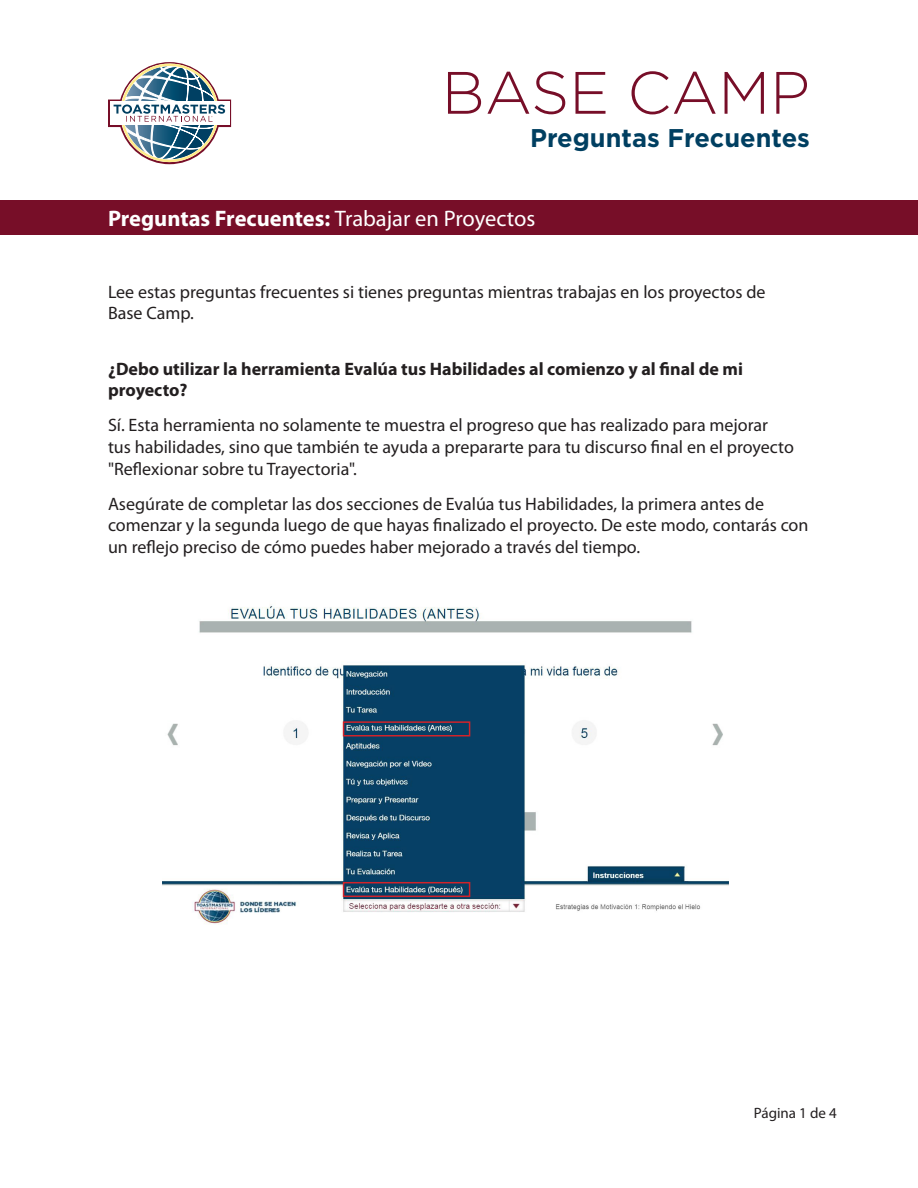
<style>
.page{position:relative;width:918px;height:1188px;background:#fff}
.page>*{position:absolute;margin:0;border:0;box-sizing:border-box;transform-origin:0 0}
.t1{font:300 59.7px "Gotham";color:#770e28}
.t2{font:700 25.65px "Gotham";color:#003f61}
.t3{font:700 22.5px "Myriad Pro";color:#fff}
.body{font:18px/21.6px "Myriad Pro";color:#231f20}
.questions{font:700 18px/21.6px "Myriad Pro";color:#231f20}
.t4{font:15px "Myriad Pro";color:#231f20}
.s1{font-weight:400}
</style>
<div class="page">
<svg style="left:108px;top:62px;width:123px;height:102px"></svg>
<div style="left:0;top:200px;width:918px;height:35px;background:#770e28"></div>
<img style="left:162px;top:605px;width:567px;height:320px">
<div style="left:343px;top:721px;width:127px;height:15px;border:2px solid #d1232a"></div>
<div style="left:343px;top:882px;width:127px;height:15px;border:2px solid #d1232a"></div>
<p class="t1" style="left:442px;top:55px;width:370px">BASE CAMP</p>
<p class="t2" style="left:530px;top:121px;width:281px">Preguntas Frecuentes</p>
<p class="t3" style="left:108px;top:206px;width:429px">Preguntas Frecuentes: <span class="s1">Trabajar en Proyectos</span></p>
<p class="body" style="left:108px;top:281px;width:659px">Lee estas preguntas frecuentes si tienes preguntas mientras trabajas en los proyectos de<br>Base Camp.</p>
<p class="questions" style="left:108px;top:358px;width:637px">¿Debo utilizar la herramienta Evalúa tus Habilidades al comienzo y al final de mi proyecto?</p>
<p class="body" style="left:108px;top:415px;width:687px">Sí. Esta herramienta no solamente te muestra el progreso que has realizado para mejorar tus habilidades, sino que también te ayuda a prepararte para tu discurso final en el proyecto "Reflexionar sobre tu Trayectoria".</p>
<p class="body" style="left:108px;top:493px;width:702px">Asegúrate de completar las dos secciones de Evalúa tus Habilidades, la primera antes de comenzar y la segunda luego de que hayas finalizado el proyecto. De este modo, contarás con un reflejo preciso de cómo puedes haber mejorado a través del tiempo.</p>
<p class="t4" style="left:754px;top:1105px;width:85px">Página 1 de 4</p>
</div>
